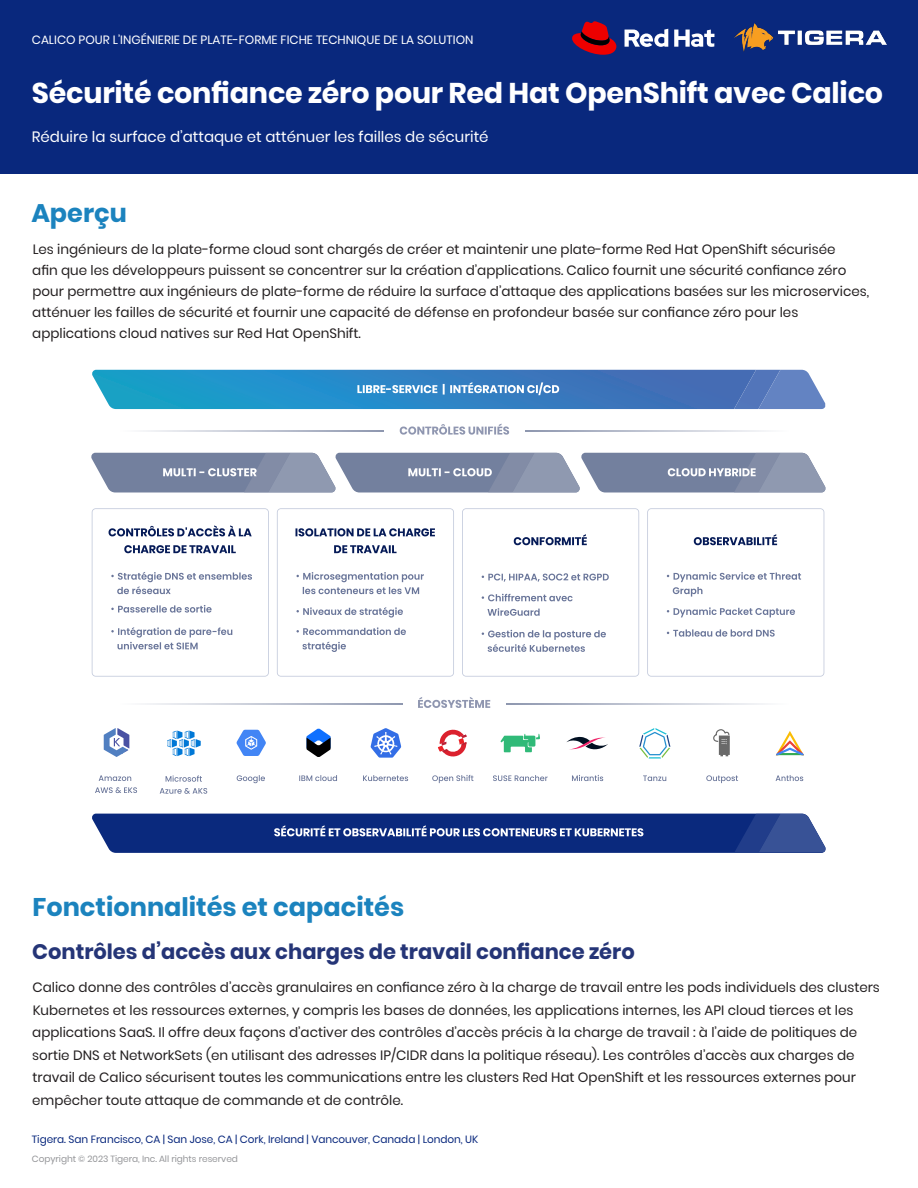
<style>
.page{position:relative;width:918px;height:1188px;background:#fff}
.page>*{position:absolute;margin:0;border:0;box-sizing:border-box;transform-origin:0 0}
.t1{font:700 28.5px "Poppins";letter-spacing:-.01em;color:#fff}
.Bullets{font:700 25.5px "Poppins";color:#1b83be}
.Bullets-2{font:700 21px "Poppins";color:#253577}
.t2{font:15px "Poppins";color:#fff}
.Bullets-3{font:13.5px/22.5px "Poppins";color:#231f20}
.t3{font:12px "Poppins";color:#fff}
.t4{font:10.5px "Poppins";letter-spacing:-.005em;color:#09287d}
.t5{font:9px "Poppins";letter-spacing:-.005em;color:#959699}
</style>
<div class="page">
<div style="left:0;top:0;width:918px;height:173px;background:#09287d"></div>
<img style="left:735px;top:23px;width:151px;height:29px">
<svg style="left:572px;top:21px;width:44px;height:34px"></svg>
<svg style="left:625px;top:29px;width:89px;height:18px"></svg>
<svg style="left:104px;top:728px;width:25px;height:29px"></svg>
<svg style="left:237px;top:775px;width:28px;height:8px"></svg>
<svg style="left:299px;top:775px;width:38px;height:6px"></svg>
<svg style="left:363px;top:775px;width:45px;height:6px"></svg>
<svg style="left:432px;top:775px;width:41px;height:8px"></svg>
<svg style="left:493px;top:775px;width:55px;height:6px"></svg>
<svg style="left:572px;top:775px;width:31px;height:6px"></svg>
<svg style="left:643px;top:775px;width:23px;height:6px"></svg>
<svg style="left:706px;top:775px;width:32px;height:8px"></svg>
<svg style="left:776px;top:775px;width:27px;height:6px"></svg>
<svg style="left:167px;top:731px;width:34px;height:25px"></svg>
<svg style="left:237px;top:730px;width:29px;height:26px"></svg>
<svg style="left:371px;top:728px;width:30px;height:30px"></svg>
<svg style="left:438px;top:729px;width:29px;height:28px"></svg>
<svg style="left:501px;top:734px;width:39px;height:18px"></svg>
<svg style="left:566px;top:737px;width:42px;height:13px"></svg>
<svg style="left:639px;top:728px;width:31px;height:31px"></svg>
<svg style="left:776px;top:731px;width:28px;height:24px"></svg>
<svg style="left:307px;top:729px;width:24px;height:28px"></svg>
<svg style="left:713px;top:729px;width:17px;height:27px"></svg>
<svg style="left:95px;top:775px;width:42px;height:18px"></svg>
<svg style="left:160px;top:775px;width:47px;height:19px"></svg>
<svg style="left:92px;top:508px;width:177px;height:169px"></svg>
<svg style="left:277px;top:508px;width:177px;height:169px"></svg>
<svg style="left:462px;top:508px;width:177px;height:169px"></svg>
<svg style="left:647px;top:508px;width:177px;height:169px"></svg>
<svg style="left:91px;top:453px;width:735px;height:39px;background:#8994ad"></svg>
<svg style="left:400px;top:424px;width:109px;height:11px"></svg>
<svg style="left:418px;top:697px;width:72px;height:11px"></svg>
<svg style="left:92px;top:370px;width:733px;height:39px;background:#3d8ac5"></svg>
<svg style="left:92px;top:814px;width:734px;height:39px;background:#203c89"></svg>
<p class="t3" style="left:32px;top:33px;width:443px">CALICO POUR L’INGÉNIERIE DE PLATE-FORME FICHE TECHNIQUE DE LA SOLUTION</p>
<h1 class="t1" style="left:32px;top:77px;width:853px">Sécurité confiance zéro pour Red Hat OpenShift avec Calico</h1>
<p class="t2" style="left:32px;top:128px;width:458px">Réduire la surface d’attaque et atténuer les failles de sécurité</p>
<p class="Bullets" style="left:31px;top:198px;width:97px">Aperçu</p>
<p class="Bullets-3" style="left:32px;top:239px;width:839px;line-height:21px">Les ingénieurs de la plate-forme cloud sont chargés de créer et maintenir une plate-forme Red Hat OpenShift sécurisée<br>afin que les développeurs puissent se concentrer sur la création d’applications. Calico fournit une sécurité confiance zéro pour permettre aux ingénieurs de plate-forme de réduire la surface d’attaque des applications basées sur les microservices, atténuer les failles de sécurité et fournir une capacité de défense en profondeur basée sur confiance zéro pour les applications cloud natives sur Red Hat OpenShift.</p>
<p class="Bullets" style="left:32px;top:892px;width:373px">Fonctionnalités et capacités</p>
<p class="Bullets-2" style="left:32px;top:939px;width:604px">Contrôles d’accès aux charges de travail confiance zéro</p>
<p class="Bullets-3" style="left:32px;top:976px;width:849px">Calico donne des contrôles d’accès granulaires en confiance zéro à la charge de travail entre les pods individuels des clusters Kubernetes et les ressources externes, y compris les bases de données, les applications internes, les API cloud tierces et les applications SaaS. Il offre deux façons d’activer des contrôles d’accès précis à la charge de travail : à l’aide de politiques de sortie DNS et NetworkSets (en utilisant des adresses IP/CIDR dans la politique réseau). Les contrôles d’accès aux charges de travail de Calico sécurisent toutes les communications entre les clusters Red Hat OpenShift et les ressources externes pour empêcher toute attaque de commande et de contrôle.</p>
<p class="t4" style="left:32px;top:1133px;width:448px">Tigera. San Francisco, CA | San Jose, CA | Cork, Ireland | Vancouver, Canada | London, UK</p>
<p class="t5" style="left:32px;top:1153px;width:208px">Copyright © 2023 Tigera, Inc. All rights reserved</p>
</div>
